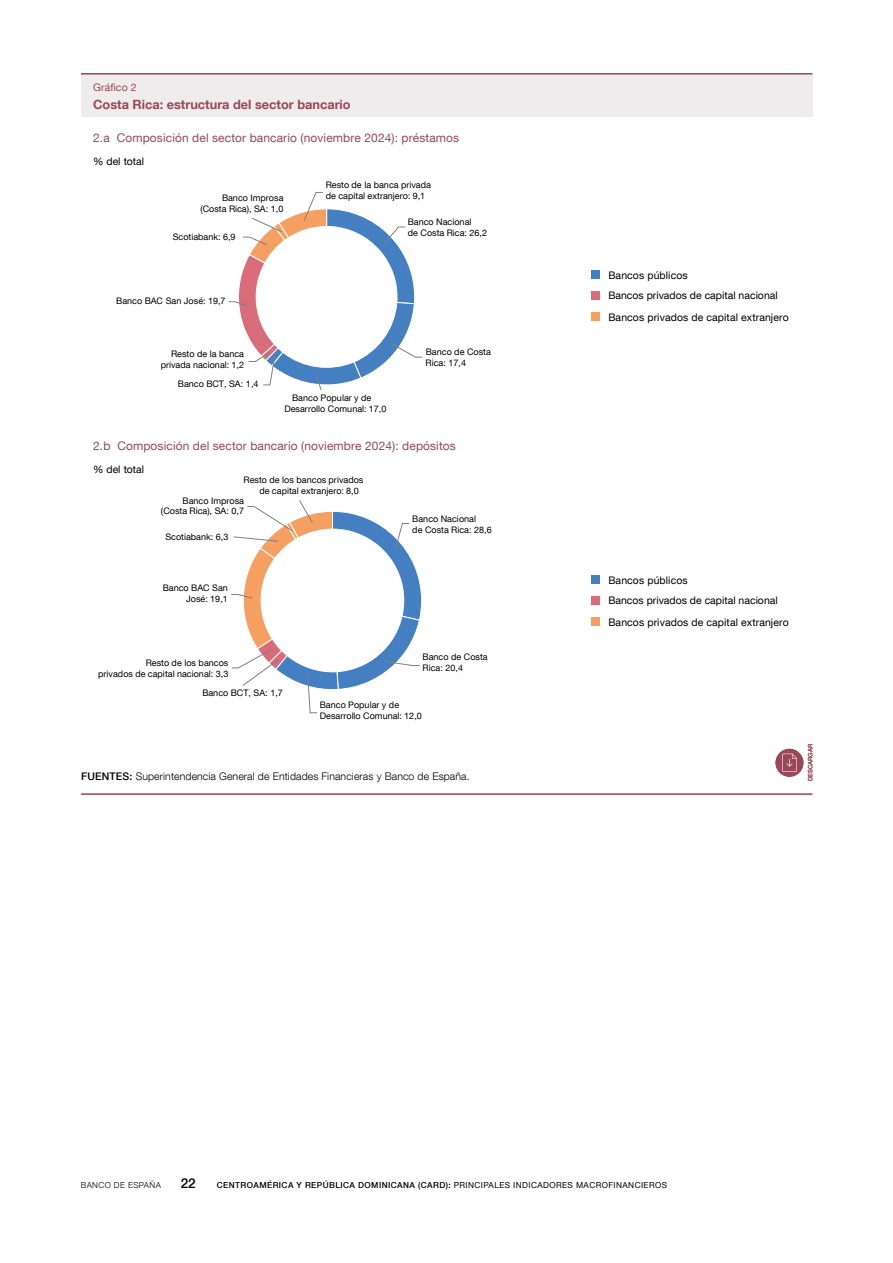
<style>
.page{position:relative;width:893px;height:1263px;background:#fff}
.page>*{position:absolute;margin:0;border:0;box-sizing:border-box;transform-origin:0 0}
.t1{font:500 13.5px "Bd E Neue Helvetica";color:#000}
.t2{font:700 12.75px "Bd E Neue Helvetica";color:#984856}
.t3{font:12px "Bd E Neue Helvetica";letter-spacing:.01em;color:#984856}
.t4{font:10.5px "Bd E Neue Helvetica";letter-spacing:.01em;color:#000}
.t5{font:300 10.5px "Bd E Neue Helvetica";letter-spacing:.01em;color:#000}
.t6{font:10.5px "Bd E Neue Helvetica";letter-spacing:.01em;color:#984856}
.t7{font:9px/10.8px "Bd E Neue Helvetica";letter-spacing:.005em;color:#000}
.t8{font:500 8.25px "Bd E Neue Helvetica";letter-spacing:.05em;color:#000}
.t9{font:300 8.25px "Bd E Neue Helvetica";letter-spacing:.05em;color:#000}
.t10{font:500 6px "Bd E Neue Helvetica";color:#984856}
.s1{font-weight:500}
.s2{font-weight:400}
</style>
<div class="page">
<div style="left:81px;top:74px;width:731px;height:42px;background:#efeced"></div>
<hr style="left:81px;top:73px;width:731px;height:2px;background:#984856">
<hr style="left:81px;top:793px;width:731px;height:2px;background:#984856">
<div style="left:592px;top:312px;width:8px;height:9px;background:#f5a060"></div>
<div style="left:592px;top:291px;width:8px;height:9px;background:#da6b7a"></div>
<div style="left:592px;top:270px;width:8px;height:9px;background:#4480c1"></div>
<div style="left:592px;top:617px;width:8px;height:9px;background:#f5a060"></div>
<div style="left:592px;top:596px;width:8px;height:9px;background:#da6b7a"></div>
<div style="left:592px;top:575px;width:8px;height:9px;background:#4480c1"></div>
<svg style="left:228px;top:192px;width:195px;height:198px"></svg>
<svg style="left:231px;top:500px;width:191px;height:213px"></svg>
<div style="left:775px;top:749px;width:28px;height:28px;background:#984856;border-radius:50%"></div>
<svg style="left:782px;top:754px;width:15px;height:18px"></svg>
<p class="t6" style="left:93px;top:81px;width:45px">Gráfico 2</p>
<p class="t2" style="left:93px;top:96px;width:259px">Costa Rica: estructura del sector bancario</p>
<p class="t3" style="left:93px;top:130px;width:368px">2.a Composición del sector bancario (noviembre 2024): préstamos</p>
<p class="t4" style="left:93px;top:155px;width:52px">% del total</p>
<p class="t7" style="left:200px;top:192px;width:85px;text-align:right">Banco Improsa (Costa Rica), SA: 1,0</p>
<p class="t7" style="left:173px;top:231px;width:64px">Scotiabank: 6,9</p>
<p class="t7" style="left:116px;top:295px;width:111px">Banco BAC San José: 19,7</p>
<p class="t7" style="left:161px;top:348px;width:85px;text-align:right">Resto de la banca privada nacional: 1,2</p>
<p class="t7" style="left:178px;top:379px;width:82px">Banco BCT, SA: 1,4</p>
<p class="t7" style="left:326px;top:180px;width:107px">Resto de la banca privada de capital extranjero: 9,1</p>
<p class="t7" style="left:408px;top:216px;width:81px">Banco Nacional<br>de Costa Rica: 26,2</p>
<p class="t7" style="left:426px;top:347px;width:67px">Banco de Costa<br>Rica: 17,4</p>
<p class="t7" style="left:284px;top:392px;width:104px;text-indent:8px">Banco Popular y de<br>Desarrollo Comunal: 17,0</p>
<p class="t3" style="left:93px;top:438px;width:364px">2.b Composición del sector bancario (noviembre 2024): depósitos</p>
<p class="t4" style="left:93px;top:463px;width:52px">% del total</p>
<p class="t7" style="left:259px;top:474px;width:106px;text-indent:-16px">Resto de los bancos privados de capital extranjero: 8,0</p>
<p class="t7" style="left:161px;top:495px;width:85px;text-align:right">Banco Improsa (Costa Rica), SA: 0,7</p>
<p class="t7" style="left:165px;top:531px;width:65px">Scotiabank: 6,3</p>
<p class="t7" style="left:163px;top:582px;width:67px;text-align:right">Banco BAC San<br>José: 19,1</p>
<p class="t7" style="left:98px;top:657px;width:132px;text-align:right">Resto de los bancos<br>privados de capital nacional: 3,3</p>
<p class="t7" style="left:202px;top:687px;width:82px">Banco BCT, SA: 1,7</p>
<p class="t7" style="left:412px;top:513px;width:81px">Banco Nacional<br>de Costa Rica: 28,6</p>
<p class="t7" style="left:423px;top:651px;width:67px">Banco de Costa<br>Rica: 20,4</p>
<p class="t7" style="left:320px;top:699px;width:104px">Banco Popular y de<br>Desarrollo Comunal: 12,0</p>
<p class="t5" style="left:81px;top:769px;width:390px"><span class="s1">FUENTES:</span> Superintendencia General de Entidades Financieras y Banco de España.</p>
<p class="t4" style="left:608px;top:268px;width:81px">Bancos públicos</p>
<p class="t4" style="left:608px;top:289px;width:171px">Bancos privados de capital nacional</p>
<p class="t4" style="left:608px;top:310px;width:182px">Bancos privados de capital extranjero</p>
<p class="t4" style="left:608px;top:573px;width:81px">Bancos públicos</p>
<p class="t4" style="left:608px;top:594px;width:171px">Bancos privados de capital nacional</p>
<p class="t4" style="left:608px;top:615px;width:182px">Bancos privados de capital extranjero</p>
<p class="t10" style="left:807px;top:781px;width:39px;rotate:-90deg">DESCARGAR</p>
<p class="t9" style="left:81px;top:1180px;width:82px">BANCO DE ESPAÑA</p>
<h1 class="t1" style="left:181px;top:1175px;width:16px">22</h1>
<p class="t8" style="left:217px;top:1180px;width:452px">CENTROAMÉRICA Y REPÚBLICA DOMINICANA (CARD): <span class="s2">PRINCIPALES INDICADORES MACROFINANCIEROS</span></p>
</div>
